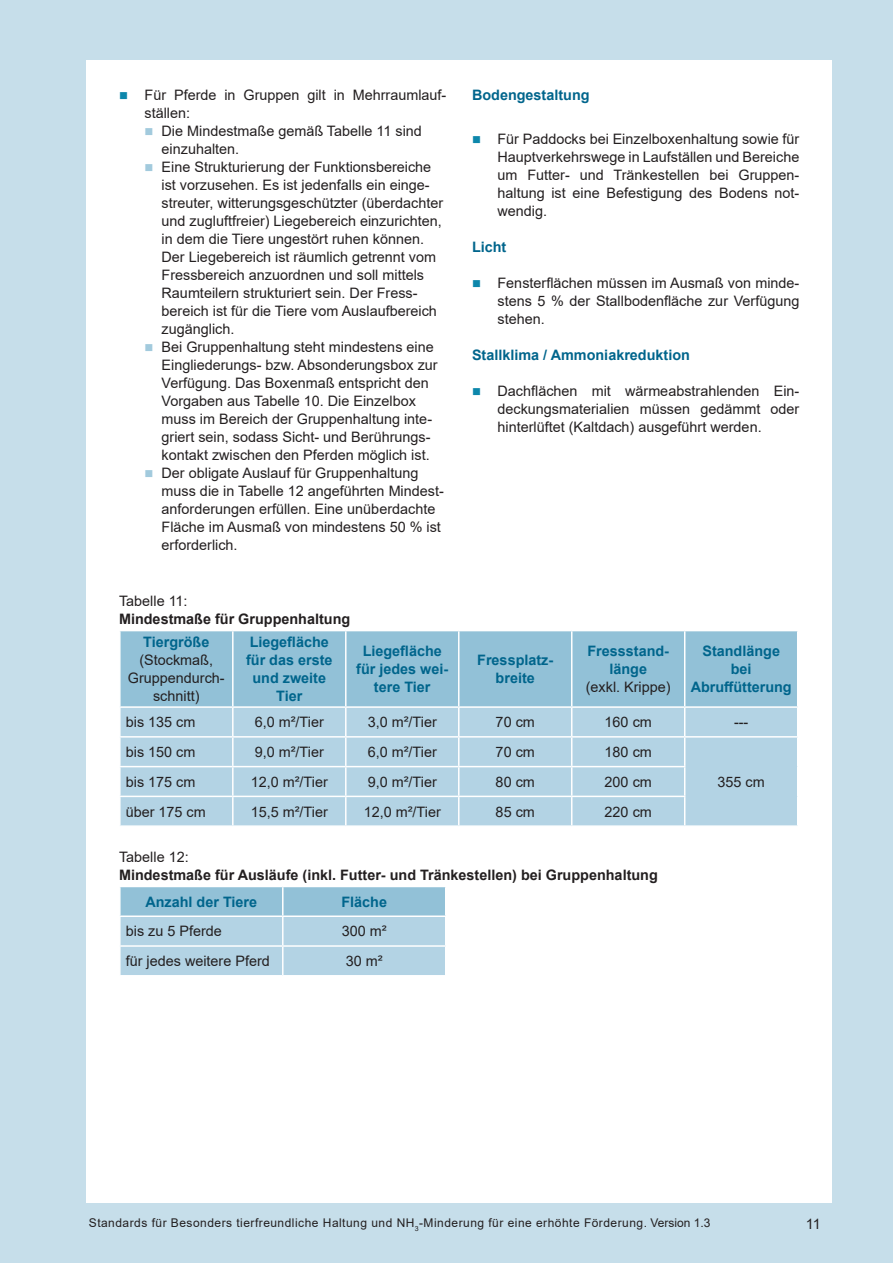
<style>
.page{position:relative;width:893px;height:1263px;background:#fff}
.page>*{position:absolute;margin:0;border:0;box-sizing:border-box;transform-origin:0 0}
.MB_Text_fließend{font:14.4px/18px "Arial";color:#231f20}
.MB_Punkt_mit_Einzug{font:14.4px/18px "Arial";color:#231f20;text-align:justify}
.MB_Zwischenüberschrift{font:700 14.4px/18px "Arial";color:#00658c;text-align:center}
.MB_Zwischenüberschrift-2{font:14.4px/18px "Arial";color:#231f20;text-align:center}
.MB_Text_fließend-2{font:700 14.4px "Arial";color:#231f20}
.MB_Text_fließend-3{font:700 14.4px/18px "Arial";color:#00658c;text-align:center}
.t1{font:12px "Arial";letter-spacing:.04em;color:#231f20}
.s1{color:#0d87ab}
.s2{color:#a2cadd}
.s3{font-weight:400;color:#231f20}
</style>
<div class="page">
<div style="left:0;top:0;width:85px;height:1263px;background:#c6deea"></div>
<div style="left:0;top:1203px;width:893px;height:60px;background:#c6deea"></div>
<div style="left:0;top:0;width:893px;height:60px;background:#c6deea"></div>
<div style="left:832px;top:0;width:61px;height:1263px;background:#c6deea"></div>
<div style="left:121px;top:631px;width:676px;height:75px;background:#92c1d7"></div>
<div style="left:121px;top:708px;width:676px;height:117px;background:#b3d3e4"></div>
<hr style="left:232px;top:631px;width:2px;height:75px;background:#fff">
<hr style="left:345px;top:631px;width:2px;height:75px;background:#fff">
<hr style="left:458px;top:631px;width:1px;height:75px;background:#fff">
<hr style="left:571px;top:631px;width:1px;height:75px;background:#fff">
<hr style="left:684px;top:631px;width:1px;height:75px;background:#fff">
<hr style="left:232px;top:708px;width:2px;height:28px;background:#fff">
<hr style="left:345px;top:708px;width:2px;height:28px;background:#fff">
<hr style="left:119px;top:736px;width:114px;height:2px;background:#fff">
<hr style="left:233px;top:736px;width:113px;height:2px;background:#fff">
<hr style="left:232px;top:738px;width:2px;height:28px;background:#fff">
<hr style="left:346px;top:736px;width:113px;height:2px;background:#fff">
<hr style="left:345px;top:738px;width:2px;height:28px;background:#fff">
<hr style="left:459px;top:736px;width:113px;height:2px;background:#fff">
<hr style="left:572px;top:736px;width:113px;height:2px;background:#fff">
<hr style="left:685px;top:736px;width:113px;height:2px;background:#fff">
<hr style="left:119px;top:766px;width:114px;height:1px;background:#fff">
<hr style="left:233px;top:766px;width:113px;height:1px;background:#fff">
<hr style="left:232px;top:767px;width:2px;height:29px;background:#fff">
<hr style="left:346px;top:766px;width:113px;height:1px;background:#fff">
<hr style="left:345px;top:767px;width:2px;height:29px;background:#fff">
<hr style="left:459px;top:766px;width:113px;height:1px;background:#fff">
<hr style="left:572px;top:766px;width:113px;height:1px;background:#fff">
<hr style="left:119px;top:796px;width:114px;height:1px;background:#fff">
<hr style="left:233px;top:796px;width:113px;height:1px;background:#fff">
<hr style="left:232px;top:797px;width:2px;height:28px;background:#fff">
<hr style="left:346px;top:796px;width:113px;height:1px;background:#fff">
<hr style="left:345px;top:797px;width:2px;height:28px;background:#fff">
<hr style="left:459px;top:796px;width:113px;height:1px;background:#fff">
<svg style="left:458px;top:708px;width:1px;height:117px"></svg>
<hr style="left:572px;top:796px;width:113px;height:1px;background:#fff">
<svg style="left:571px;top:708px;width:1px;height:117px"></svg>
<svg style="left:684px;top:708px;width:1px;height:117px"></svg>
<svg style="left:120px;top:886px;width:326px;height:89px;background:#accfe1"></svg>
<p class="MB_Punkt_mit_Einzug" style="left:145px;top:86px;width:302px;text-indent:-26px"><span class="s1">■</span> Für Pferde in Gruppen gilt in Mehrraumlauf&shy;ställen:</p>
<p class="MB_Text_fließend" style="left:162px;top:122px;width:262px;text-indent:-17px"><span class="s2">■</span> Die Mindestmaße gemäß Tabelle 11 sind einzuhalten.</p>
<p class="MB_Text_fließend" style="left:162px;top:158px;width:283px;text-indent:-17px"><span class="s2">■</span> Eine Strukturierung der Funktionsbereiche ist vorzusehen. Es ist jedenfalls ein einge&shy;streuter, witterungsgeschützter (überdachter und zugluftfreier) Liegebereich einzurichten, in dem die Tiere ungestört ruhen können.<br>Der Liegebereich ist räumlich getrennt vom Fressbereich anzuordnen und soll mittels Raumteilern strukturiert sein. Der Fress&shy;bereich ist für die Tiere vom Auslaufbereich zugänglich.</p>
<p class="MB_Text_fließend" style="left:162px;top:338px;width:278px;text-indent:-17px"><span class="s2">■</span> Bei Gruppenhaltung steht mindestens eine Eingliederungs- bzw. Absonderungsbox zur Verfügung. Das Boxenmaß entspricht den Vorgaben aus Tabelle 10. Die Einzelbox muss im Bereich der Gruppenhaltung inte&shy;griert sein, sodass Sicht- und Berührungs&shy;kontakt zwischen den Pferden möglich ist.</p>
<p class="MB_Text_fließend" style="left:162px;top:464px;width:283px;text-indent:-17px"><span class="s2">■</span> Der obligate Auslauf für Gruppenhaltung muss die in Tabelle 12 angeführten Mindest&shy;anforderungen erfüllen. Eine unüberdachte Fläche im Ausmaß von mindestens 50 % ist erforderlich.</p>
<p class="MB_Zwischenüberschrift" style="left:472px;top:86px;width:119px">Bodengestaltung</p>
<p class="MB_Punkt_mit_Einzug" style="left:497px;top:130px;width:303px;text-indent:-26px"><span class="s1">■</span> Für Paddocks bei Einzelboxenhaltung sowie für Hauptverkehrswege in Laufställen und Bereiche um Futter- und Tränkestellen bei Gruppen&shy;haltung ist eine Befestigung des Bodens not&shy;wendig.</p>
<p class="MB_Zwischenüberschrift" style="left:472px;top:238px;width:36px">Licht</p>
<p class="MB_Punkt_mit_Einzug" style="left:497px;top:274px;width:303px;text-indent:-26px"><span class="s1">■</span> Fensterflächen müssen im Ausmaß von minde&shy;stens 5 % der Stallbodenfläche zur Verfügung stehen.</p>
<p class="MB_Zwischenüberschrift" style="left:472px;top:346px;width:219px">Stallklima / Ammoniakreduktion</p>
<p class="MB_Punkt_mit_Einzug" style="left:497px;top:382px;width:303px;text-indent:-26px"><span class="s1">■</span> Dachflächen mit wärmeabstrahlenden Ein&shy;deckungsmaterialien müssen gedämmt oder hinterlüftet (Kaltdach) ausgeführt werden.</p>
<p class="MB_Text_fließend" style="left:119px;top:592px;width:70px">Tabelle 11:</p>
<p class="MB_Text_fließend-2" style="left:119px;top:609px;width:233px">Mindestmaße für Gruppenhaltung</p>
<p class="MB_Zwischenüberschrift" style="left:143px;top:633px;width:68px">Tiergröße</p>
<p class="MB_Zwischenüberschrift-2" style="left:128px;top:651px;width:98px">(Stockmaß,<br>Gruppendurch&shy;schnitt)</p>
<p class="MB_Text_fließend-3" style="left:246px;top:633px;width:88px">Liegefläche für das erste und zweite<br>Tier</p>
<p class="MB_Text_fließend-3" style="left:356px;top:642px;width:94px">Liegefläche für jedes wei&shy;tere Tier</p>
<p class="MB_Text_fließend-3" style="left:477px;top:651px;width:78px">Fressplatz&shy;breite</p>
<p class="MB_Zwischenüberschrift" style="left:586px;top:642px;width:86px">Fressstand&shy;länge<br><span class="s3">(exkl. Krippe)</span></p>
<p class="MB_Zwischenüberschrift" style="left:691px;top:642px;width:103px">Standlänge bei<br>Abruffütterung</p>
<p class="MB_Zwischenüberschrift-2" style="left:126px;top:713px;width:71px">bis 135 cm</p>
<p class="MB_Text_fließend" style="left:255px;top:713px;width:71px">6,0 m²/Tier</p>
<p class="MB_Text_fließend" style="left:368px;top:713px;width:71px">3,0 m²/Tier</p>
<p class="MB_Text_fließend" style="left:496px;top:713px;width:41px">70 cm</p>
<p class="MB_Zwischenüberschrift-2" style="left:605px;top:713px;width:49px">160 cm</p>
<p class="MB_Zwischenüberschrift-2" style="left:734px;top:713px;width:16px">---</p>
<p class="MB_Zwischenüberschrift-2" style="left:126px;top:743px;width:71px">bis 150 cm</p>
<p class="MB_Text_fließend" style="left:255px;top:743px;width:71px">9,0 m²/Tier</p>
<p class="MB_Text_fließend" style="left:368px;top:743px;width:71px">6,0 m²/Tier</p>
<p class="MB_Text_fließend" style="left:496px;top:743px;width:41px">70 cm</p>
<p class="MB_Zwischenüberschrift-2" style="left:605px;top:743px;width:49px">180 cm</p>
<p class="MB_Zwischenüberschrift-2" style="left:126px;top:772px;width:71px">bis 175 cm</p>
<p class="MB_Text_fließend" style="left:251px;top:772px;width:79px">12,0 m²/Tier</p>
<p class="MB_Text_fließend" style="left:368px;top:772px;width:71px">9,0 m²/Tier</p>
<p class="MB_Text_fließend" style="left:496px;top:772px;width:41px">80 cm</p>
<p class="MB_Zwischenüberschrift-2" style="left:605px;top:772px;width:49px">200 cm</p>
<p class="MB_Zwischenüberschrift-2" style="left:718px;top:772px;width:49px">355 cm</p>
<p class="MB_Zwischenüberschrift-2" style="left:126px;top:802px;width:82px">über 175 cm</p>
<p class="MB_Text_fließend" style="left:251px;top:802px;width:79px">15,5 m²/Tier</p>
<p class="MB_Text_fließend" style="left:364px;top:802px;width:79px">12,0 m²/Tier</p>
<p class="MB_Text_fließend" style="left:496px;top:802px;width:41px">85 cm</p>
<p class="MB_Zwischenüberschrift-2" style="left:605px;top:802px;width:49px">220 cm</p>
<p class="MB_Text_fließend" style="left:119px;top:847px;width:71px">Tabelle 12:</p>
<p class="MB_Text_fließend-2" style="left:119px;top:864px;width:540px">Mindestmaße für Ausläufe (inkl. Futter- und Tränkestellen) bei Gruppenhaltung</p>
<p class="MB_Zwischenüberschrift" style="left:145px;top:893px;width:113px">Anzahl der Tiere</p>
<p class="MB_Text_fließend-3" style="left:341px;top:893px;width:47px">Fläche</p>
<p class="MB_Zwischenüberschrift-2" style="left:126px;top:922px;width:98px">bis zu 5 Pferde</p>
<p class="MB_Text_fließend" style="left:342px;top:922px;width:46px">300 m²</p>
<p class="MB_Zwischenüberschrift-2" style="left:126px;top:952px;width:146px">für jedes weitere Pferd</p>
<p class="MB_Text_fließend" style="left:346px;top:952px;width:38px">30 m²</p>
<p class="t1" style="left:89px;top:1214px;width:623px">Standards für Besonders tierfreundliche Haltung und NH<sub>3</sub>-Minderung für eine erhöhte Förderung. Version 1.3</p>
<p class="MB_Text_fließend" style="left:806px;top:1215px;width:16px">11</p>
</div>
